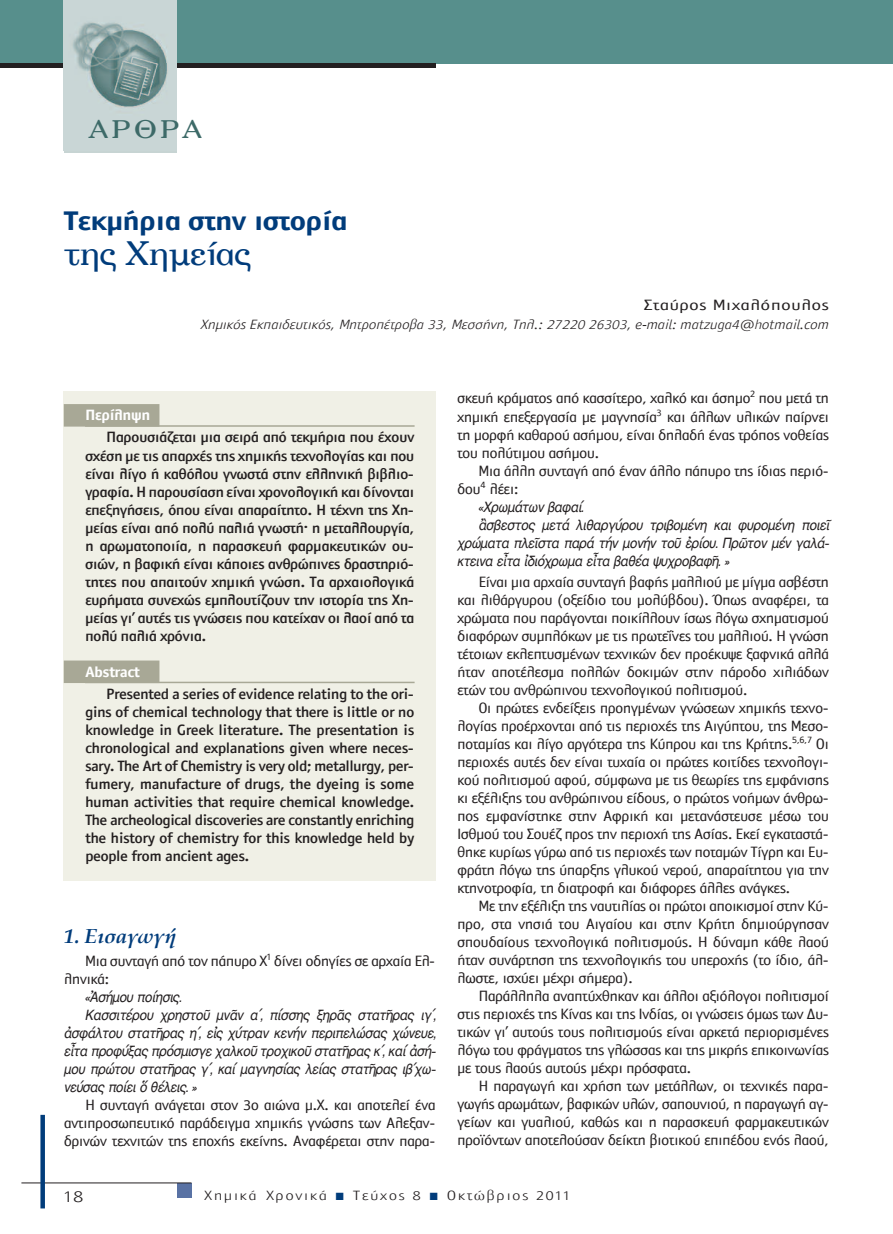
<style>
.page{position:relative;width:893px;height:1234px;background:#fff}
.page>*{position:absolute;margin:0;border:0;box-sizing:border-box;transform-origin:0 0}
.t1{font:33px "CF Sophia Regular";letter-spacing:-.025em;color:#013c7b;scale:1.1 1}
.t2{font:24.75px "CF Sophia Regular";letter-spacing:.1em;color:#3d6a68;scale:1.2 1}
.t3{font:italic 700 20.25px "Kp Palazzo";color:#013c7b;scale:1.05 1}
.t4{font:500 15px "PF Bulletin";color:#231f20;scale:1.1 1}
.t5{font:700 15px "PF Bulletin";color:#fff;scale:1.1 1}
.t6{font:italic 13.95px "Mg Helvetica UC Pol";letter-spacing:-.025em;color:#231f20;scale:.9 1}
.t7{font:italic 300 13.5px "PF Bulletin";color:#231f20;scale:1.2 1}
.t8{font:10.5px "Zapf Dingbats ITC";color:#013c7b}
</style>
<div class="page">
<div style="left:177px;top:1182px;width:15px;height:15px;background:#5972a4"></div>
<hr style="left:21px;top:1182px;width:171px;height:1px;background:#231f20">
<div style="left:40px;top:1114px;width:5px;height:94px;background:#013c7b"></div>
<div style="left:0;top:0;width:893px;height:64px;background:#578f8c"></div>
<hr style="left:0;top:64px;width:436px;height:4px;background:#231f20">
<img style="left:64px;top:0;width:112px;height:150px">
<div style="left:64px;top:391px;width:372px;height:489px;background:#f0f0e6"></div>
<div style="left:64px;top:404px;width:95px;height:22px;background:#a8a896"></div>
<hr style="left:85px;top:425px;width:330px;height:1px;background:#a8a896">
<div style="left:64px;top:660px;width:95px;height:23px;background:#a8a896"></div>
<hr style="left:85px;top:681px;width:330px;height:2px;background:#a8a896">
<h2 class="t2" style="left:89px;top:113px;width:95px">APΘPA</h2>
<h1 class="t1" style="left:64px;top:232px;width:172px">της Χημείας</h1>
<p class="t7" style="left:669px;top:316px;width:61px">● ▼◆✔</p>
<p class="t6" style="left:478px;top:501px;width:118px">«Χρωμάτων βαφαί.</p>
<p class="t6" style="left:478px;top:519px;width:391px">ἂσβεστος μετά λιθαργύρου τριβομένη και φυρομένη ποιεῖ</p>
<p class="t6" style="left:457px;top:537px;width:414px">χρώματα πλεῖστα παρά τήν μονήν τοῦ ἐρίου. Πρῶτον μέν γαλά-</p>
<p class="t6" style="left:457px;top:555px;width:304px">κτεινα εἶτα ἰδιόχρωμα εἶτα βαθέα ψυχροβαφῆ. »</p>
<p class="t5" style="left:103px;top:662px;width:36px">▲▼ ▼</p>
<p class="t4" style="left:127px;top:684px;width:27px">▲ ■▼</p>
<p class="t4" style="left:183px;top:684px;width:66px">▲ ▲□❖</p>
<p class="t4" style="left:272px;top:684px;width:117px">■ ●▼■ ▼□▼ □</p>
<p class="t4" style="left:97px;top:702px;width:26px">■▲ □</p>
<p class="t4" style="left:219px;top:702px;width:76px">■□●□ ▼ ▼ ▼</p>
<p class="t4" style="left:337px;top:702px;width:72px">▲●▼▼● □ ■□</p>
<p class="t4" style="left:93px;top:720px;width:30px">■□ ●</p>
<p class="t4" style="left:164px;top:720px;width:9px">■</p>
<p class="t4" style="left:337px;top:720px;width:72px">▲■▼▼□■ ▲</p>
<p class="t4" style="left:105px;top:738px;width:35px">□■□●□</p>
<p class="t4" style="left:226px;top:738px;width:91px">●■▼□■▲ ❖■</p>
<p class="t4" style="left:219px;top:756px;width:45px">▲▼ ▲❖</p>
<p class="t4" style="left:333px;top:756px;width:28px">▼ ●●◆</p>
<p class="t4" style="left:159px;top:774px;width:70px">■◆ ▼◆ □</p>
<p class="t4" style="left:258px;top:774px;width:36px">◆▲▼</p>
<p class="t4" style="left:343px;top:774px;width:49px">■ ▲▲□</p>
<p class="t4" style="left:93px;top:792px;width:151px">◆ ■ ▼❖▼▲▼ ▼ ❑◆</p>
<p class="t4" style="left:332px;top:792px;width:45px">● ■□●</p>
<p class="t4" style="left:143px;top:810px;width:20px">□●□</p>
<p class="t4" style="left:188px;top:810px;width:44px">● ▲□❖</p>
<p class="t4" style="left:257px;top:810px;width:106px">▲ □■▲▼ ■▼● ■</p>
<p class="t4" style="left:398px;top:810px;width:9px">■</p>
<p class="t4" style="left:85px;top:828px;width:77px">▼ ▲▼□ □</p>
<p class="t4" style="left:248px;top:828px;width:78px">□▼▲ ■□●</p>
<p class="t4" style="left:382px;top:828px;width:6px">●</p>
<p class="t4" style="left:142px;top:846px;width:66px">□ ■■▼</p>
<h3 class="t3" style="left:64px;top:924px;width:108px">1. Εισαγωγή</h3>
<p class="t6" style="left:85px;top:991px;width:109px">«Ἀσήμου ποίησις.</p>
<p class="t6" style="left:85px;top:1009px;width:391px">Κασσιτέρου χρηστοῦ μνᾶν α´, πίσσης ξηρᾶς στατῆρας ιγ´,</p>
<p class="t6" style="left:64px;top:1027px;width:415px">ἀσφάλτου στατῆρας η´, εἰς χύτραν κενήν περιπελώσας χώνευε,</p>
<p class="t6" style="left:64px;top:1045px;width:414px">εἶτα προφύξας πρόσμισγε χαλκοῦ τροχικοῦ στατῆρας κ´, καί ἀσή-</p>
<p class="t6" style="left:64px;top:1063px;width:414px">μου πρώτου στατῆρας γ´, καί μαγνησίας λείας στατῆρας ιβ´χω-</p>
<p class="t6" style="left:64px;top:1081px;width:149px">νεύσας ποίει ὅ θέλεις. »</p>
<p class="t8" style="left:336px;top:1190px;width:9px">■</p>
<p class="t8" style="left:430px;top:1190px;width:9px">■</p>
</div>
